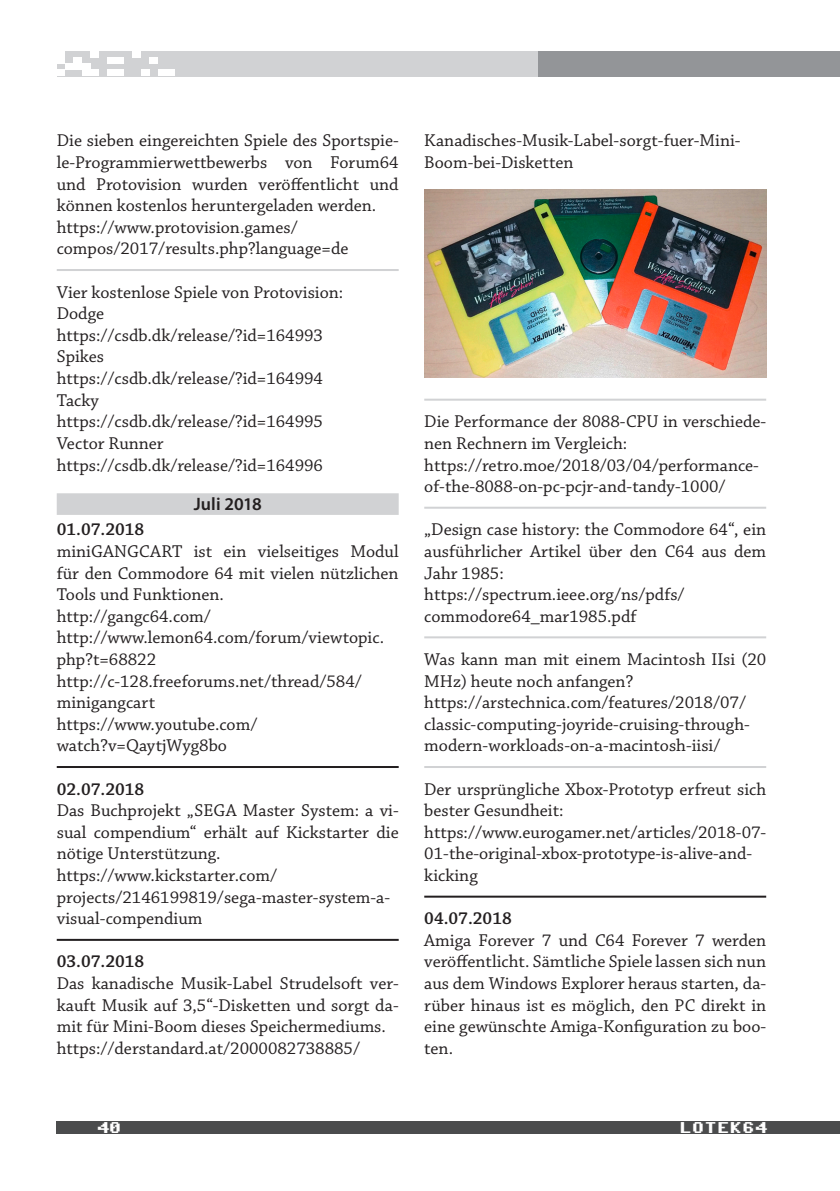
<style>
.page{position:relative;width:840px;height:1191px;background:#fff}
.page>*{position:absolute;margin:0;border:0;box-sizing:border-box;transform-origin:0 0}
.t1{font:18px/21.6px "Chaparral Pro";color:#231f20}
.t2{font:600 18px "Chaparral Pro";color:#231f20}
.t3{font:600 18px "Myriad Pro";letter-spacing:.005em;color:#231f20}
.t4{font:16px "Commodore 64";color:#fff}
</style>
<div class="page">
<hr style="left:57px;top:269px;width:341px;height:2px;background:#d1d2d4">
<div style="left:57px;top:493px;width:341px;height:22px;background:#d1d2d4"></div>
<hr style="left:57px;top:766px;width:341px;height:2px;background:#231f20">
<hr style="left:57px;top:939px;width:341px;height:2px;background:#231f20">
<hr style="left:424px;top:399px;width:341px;height:2px;background:#d1d2d4">
<hr style="left:424px;top:507px;width:341px;height:2px;background:#d1d2d4">
<hr style="left:424px;top:636px;width:341px;height:2px;background:#d1d2d4">
<hr style="left:424px;top:766px;width:341px;height:2px;background:#d1d2d4">
<hr style="left:424px;top:895px;width:341px;height:2px;background:#231f20">
<img style="left:424px;top:190px;width:341px;height:187px">
<div style="left:57px;top:1121px;width:782px;height:13px;background:#4b4c4d"></div>
<div style="left:57px;top:51px;width:481px;height:25px;background:#d1d2d4"></div>
<div style="left:538px;top:51px;width:301px;height:25px;background:#939598"></div>
<div style="left:149px;top:57px;width:9px;height:7px;background:#fff"></div>
<div style="left:65px;top:64px;width:9px;height:6px;background:#fff"></div>
<div style="left:74px;top:57px;width:8px;height:7px;background:#fff"></div>
<div style="left:57px;top:51px;width:8px;height:6px;background:#fff"></div>
<div style="left:132px;top:51px;width:9px;height:6px;background:#fff"></div>
<div style="left:90px;top:51px;width:9px;height:6px;background:#fff"></div>
<div style="left:107px;top:57px;width:9px;height:7px;background:#fff"></div>
<div style="left:116px;top:57px;width:8px;height:7px;background:#fff"></div>
<div style="left:57px;top:57px;width:8px;height:7px;background:#fff"></div>
<div style="left:74px;top:64px;width:8px;height:6px;background:#fff"></div>
<div style="left:82px;top:64px;width:8px;height:6px;background:#fff"></div>
<div style="left:82px;top:70px;width:8px;height:6px;background:#fff"></div>
<div style="left:90px;top:70px;width:9px;height:6px;background:#fff"></div>
<div style="left:107px;top:70px;width:9px;height:6px;background:#fff"></div>
<div style="left:116px;top:70px;width:8px;height:6px;background:#fff"></div>
<div style="left:141px;top:70px;width:8px;height:6px;background:#fff"></div>
<div style="left:158px;top:70px;width:8px;height:6px;background:#fff"></div>
<div style="left:166px;top:70px;width:8px;height:6px;background:#fff"></div>
<div style="left:57px;top:70px;width:8px;height:6px;background:#fff"></div>
<p class="t1" style="left:57px;top:131px;width:343px">Die sieben eingereichten Spiele des Sportspie&shy;le-Programmierwettbewerbs von Forum64 und Protovision wurden veröffentlicht und können kostenlos heruntergeladen werden. https://www.protovision.games/ compos/2017/results.php?language=de</p>
<p class="t1" style="left:57px;top:282px;width:288px">Vier kostenlose Spiele von Protovision:<br>Dodge https://csdb.dk/release/?id=164993<br>Spikes https://csdb.dk/release/?id=164994<br>Tacky https://csdb.dk/release/?id=164995<br>Vector Runner https://csdb.dk/release/?id=164996</p>
<p class="t3" style="left:194px;top:492px;width:69px">Juli 2018</p>
<p class="t2" style="left:57px;top:519px;width:89px">01.07.2018</p>
<p class="t1" style="left:57px;top:541px;width:343px">miniGANGCART ist ein vielseitiges Modul für den Commodore 64 mit vielen nützlichen<br>Tools und Funktionen.<br>http://gangc64.com/ http://www.lemon64.com/forum/viewtopic. php?t=68822 http://c-128.freeforums.net/thread/584/ minigangcart<br>https://www.youtube.com/ watch?v=QaytjWyg8bo</p>
<p class="t2" style="left:57px;top:778px;width:89px">02.07.2018</p>
<p class="t1" style="left:57px;top:800px;width:343px">Das Buchprojekt „SEGA Master System: a vi&shy;sual compendium“ erhält auf Kickstarter die nötige Unterstützung. https://www.kickstarter.com/ projects/2146199819/sega-master-system-a&shy;visual-compendium</p>
<p class="t2" style="left:57px;top:951px;width:89px">03.07.2018</p>
<p class="t1" style="left:57px;top:973px;width:343px">Das kanadische Musik-Label Strudelsoft ver&shy;kauft Musik auf 3,5“-Disketten und sorgt da&shy;mit für Mini-Boom dieses Speichermediums. https://derstandard.at/2000082738885/</p>
<p class="t1" style="left:424px;top:131px;width:317px">Kanadisches-Musik-Label-sorgt-fuer-Mini-<br>Boom-bei-Disketten</p>
<p class="t1" style="left:424px;top:411px;width:343px">Die Performance der 8088-CPU in verschiede&shy;nen Rechnern im Vergleich: https://retro.moe/2018/03/04/performance&shy;of-the-8088-on-pc-pcjr-and-tandy-1000/</p>
<p class="t1" style="left:424px;top:519px;width:343px">„Design case history: the Commodore 64“, ein ausführlicher Artikel über den C64 aus dem Jahr 1985: https://spectrum.ieee.org/ns/pdfs/ commodore64_mar1985.pdf</p>
<p class="t1" style="left:424px;top:649px;width:343px">Was kann man mit einem Macintosh IIsi (20<br>MHz) heute noch anfangen? https://arstechnica.com/features/2018/07/ classic-computing-joyride-cruising-through&shy;modern-workloads-on-a-macintosh-iisi/</p>
<p class="t1" style="left:424px;top:779px;width:343px">Der ursprüngliche Xbox-Prototyp erfreut sich bester Gesundheit: https://www.eurogamer.net/articles/2018-07- 01-the-original-xbox-prototype-is-alive-and&shy;kicking</p>
<p class="t2" style="left:424px;top:908px;width:89px">04.07.2018</p>
<p class="t1" style="left:424px;top:930px;width:343px;text-align:justify">Amiga Forever 7 und C64 Forever 7 werden veröffentlicht. Sämtliche Spiele lassen sich nun aus dem Windows Explorer heraus starten, da&shy;rüber hinaus ist es möglich, den PC direkt in eine gewünschte Amiga-Konfiguration zu boo&shy;ten.</p>
<p class="t4" style="left:96px;top:1121px;width:26px">40</p>
<p class="t4" style="left:679px;top:1120px;width:89px">LOTEK64</p>
</div>
